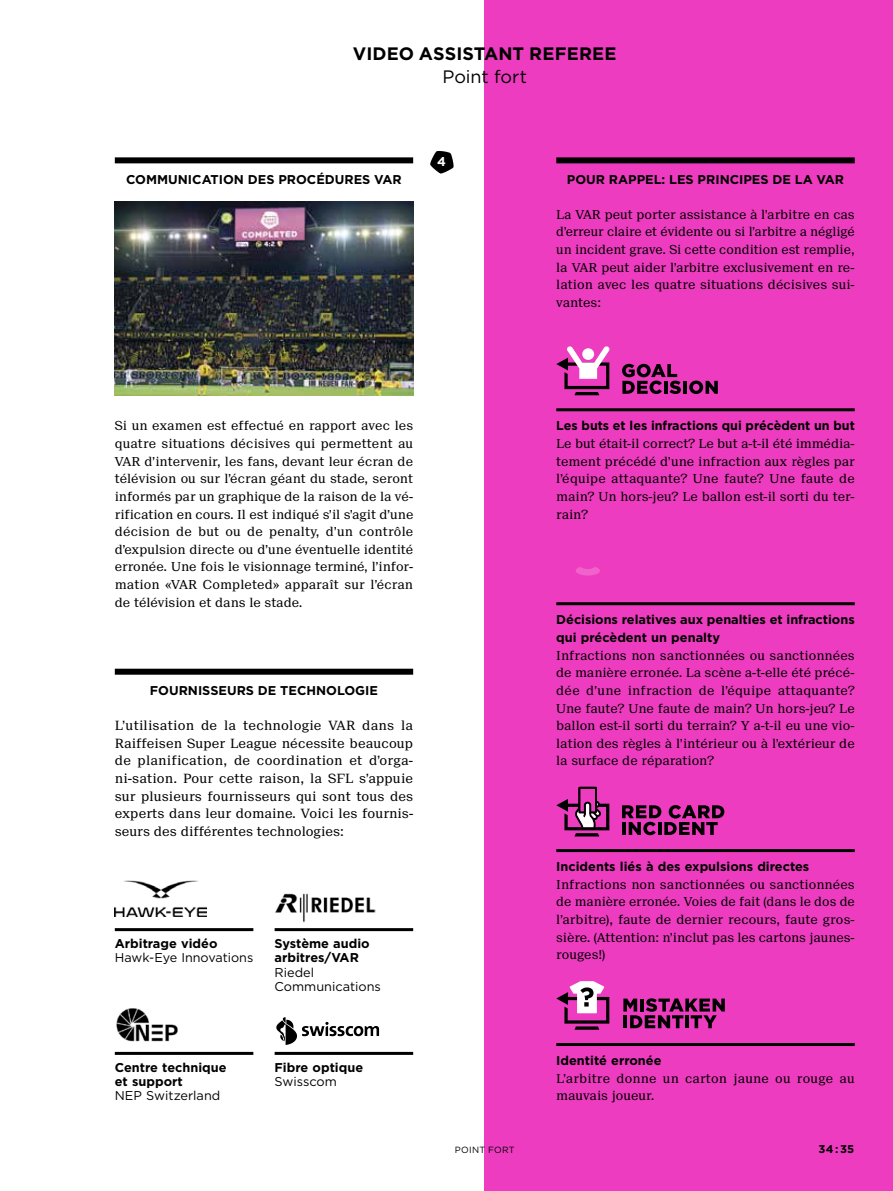
<style>
.page{position:relative;width:893px;height:1191px;background:#fff}
.page>*{position:absolute;margin:0;border:0;box-sizing:border-box;transform-origin:0 0}
.t1{font:700 18px "Gotham";letter-spacing:.005em;color:#000}
.t2{font:18px "Gotham";letter-spacing:-.005em;color:#000}
.t3{font:700 12.75px/14.2px "Gotham";color:#000}
.t4{font:12.75px/17.5px "Suisse Neue";color:#000;text-align:justify}
.t5{font:12.75px/14.2px "Gotham";color:#000}
.t6{font:700 12.75px "Gotham";color:#fff}
.t7{font:12.3px/17.5px "Suisse Neue";color:#000;text-align:justify}
.t8{font:700 11.25px "Gotham";color:#000}
.t9{font:9px "Gotham";letter-spacing:.035em;color:#000}
</style>
<div class="page">
<div style="left:485px;top:0;width:408px;height:1191px;background:#ed3cbf"></div>
<img style="left:115px;top:201px;width:298px;height:194px">
<svg style="left:575px;top:567px;width:25px;height:9px"></svg>
<svg style="left:623px;top:998px;width:102px;height:30px"></svg>
<svg style="left:556px;top:981px;width:53px;height:48px"></svg>
<svg style="left:622px;top:364px;width:59px;height:30px"></svg>
<hr style="left:683px;top:381px;width:4px;height:13px;background:#000">
<svg style="left:689px;top:380px;width:29px;height:14px"></svg>
<svg style="left:556px;top:346px;width:53px;height:49px"></svg>
<img style="left:115px;top:880px;width:91px;height:36px">
<img style="left:275px;top:893px;width:101px;height:29px">
<img style="left:116px;top:1008px;width:62px;height:34px">
<svg style="left:276px;top:1017px;width:103px;height:28px"></svg>
<svg style="left:622px;top:805px;width:102px;height:30px"></svg>
<svg style="left:556px;top:799px;width:53px;height:37px"></svg>
<div style="left:578px;top:787px;width:19px;height:26px;border:2px solid #000"></div>
<svg style="left:430px;top:151px;width:24px;height:23px"></svg>
<div style="left:115px;top:157px;width:298px;height:6px;background:#000"></div>
<div style="left:115px;top:668px;width:298px;height:6px;background:#000"></div>
<hr style="left:115px;top:928px;width:138px;height:3px;background:#000">
<hr style="left:275px;top:928px;width:138px;height:3px;background:#000">
<hr style="left:115px;top:1052px;width:138px;height:3px;background:#000">
<hr style="left:275px;top:1052px;width:138px;height:3px;background:#000">
<div style="left:556px;top:157px;width:299px;height:6px;background:#000"></div>
<hr style="left:556px;top:408px;width:299px;height:3px;background:#000">
<hr style="left:556px;top:602px;width:299px;height:3px;background:#000">
<hr style="left:556px;top:849px;width:299px;height:3px;background:#000">
<hr style="left:556px;top:1043px;width:299px;height:3px;background:#000">
<h1 class="t1" style="left:353px;top:42px;width:265px">VIDEO ASSISTANT REFEREE</h1>
<h1 class="t2" style="left:443px;top:65px;width:86px">Point fort</h1>
<p class="t3" style="left:126px;top:172px;width:277px">COMMUNICATION DES PROCÉDURES VAR</p>
<p class="t6" style="left:437px;top:153px;width:10px">4</p>
<p class="t3" style="left:567px;top:172px;width:279px">POUR RAPPEL: LES PRINCIPES DE LA VAR</p>
<p class="t7" style="left:556px;top:206px;width:300px">La VAR peut porter assistance à l’arbitre en cas d’erreur claire et évidente ou si l’arbitre a négligé un incident grave. Si cette condition est remplie, la VAR peut aider l’arbitre exclusivement en re&shy;lation avec les quatre situations décisives sui&shy;vantes:</p>
<p class="t7" style="left:115px;top:417px;width:300px">Si un examen est effectué en rapport avec les quatre situations décisives qui permettent au VAR d’intervenir, les fans, devant leur écran de télévision ou sur l’écran géant du stade, seront informés par un graphique de la raison de la vé&shy;rification en cours. Il est indiqué s’il s’agit d’une décision de but ou de penalty, d’un contrôle d’expulsion directe ou d’une éventuelle identité erronée. Une fois le visionnage terminé, l’infor&shy;mation «VAR Completed» apparaît sur l’écran de télévision et dans le stade.</p>
<p class="t3" style="left:150px;top:683px;width:230px">FOURNISSEURS DE TECHNOLOGIE</p>
<p class="t4" style="left:115px;top:717px;width:300px">L’utilisation de la technologie VAR dans la Raiffeisen Super League nécessite beaucoup de planification, de coordination et d’orga&shy;ni-sation. Pour cette raison, la SFL s’appuie sur plusieurs fournisseurs qui sont tous des experts dans leur domaine. Voici les fournis&shy;seurs des différentes technologies:</p>
<p class="t3" style="left:115px;top:936px;width:104px">Arbitrage vidéo</p>
<p class="t5" style="left:115px;top:950px;width:140px">Hawk-Eye Innovations</p>
<p class="t3" style="left:275px;top:936px;width:97px">Système audio arbitres/VAR</p>
<p class="t5" style="left:275px;top:964px;width:108px">Riedel<br>Communications</p>
<p class="t3" style="left:115px;top:1060px;width:113px">Centre technique et support</p>
<p class="t5" style="left:115px;top:1088px;width:107px">NEP Switzerland</p>
<p class="t3" style="left:275px;top:1060px;width:90px">Fibre optique</p>
<p class="t5" style="left:275px;top:1074px;width:64px">Swisscom</p>
<p class="t3" style="left:556px;top:419px;width:300px">Les buts et les infractions qui précèdent un but</p>
<p class="t7" style="left:556px;top:435px;width:300px">Le but était-il correct? Le but a-t-il été immédia&shy;tement précédé d’une infraction aux règles par l’équipe attaquante? Une faute? Une faute de main? Un hors-jeu? Le ballon est-il sorti du ter&shy;rain?</p>
<p class="t3" style="left:556px;top:611px;width:300px;line-height:17.5px">Décisions relatives aux penalties et infractions qui précèdent un penalty</p>
<p class="t7" style="left:556px;top:646px;width:300px">Infractions non sanctionnées ou sanctionnées de manière erronée. La scène a-t-elle été précé&shy;dée d’une infraction de l’équipe attaquante?<br>Une faute? Une faute de main? Un hors-jeu? Le ballon est-il sorti du terrain? Y a-t-il eu une vio&shy;lation des règles à l’intérieur ou à l’extérieur de la surface de réparation?</p>
<p class="t3" style="left:556px;top:859px;width:255px">Incidents liés à des expulsions directes</p>
<p class="t7" style="left:556px;top:875px;width:300px">Infractions non sanctionnées ou sanctionnées de manière erronée. Voies de fait (dans le dos de l’arbitre), faute de dernier recours, faute gros&shy;sière. (Attention: n’inclut pas les cartons jaunes&shy;rouges!)</p>
<p class="t3" style="left:556px;top:1053px;width:107px">Identité erronée</p>
<p class="t7" style="left:556px;top:1069px;width:300px">L’arbitre donne un carton jaune ou rouge au mauvais joueur.</p>
<p class="t9" style="left:455px;top:1144px;width:61px">POINT FORT</p>
<p class="t8" style="left:818px;top:1141px;width:37px">34:35</p>
</div>
